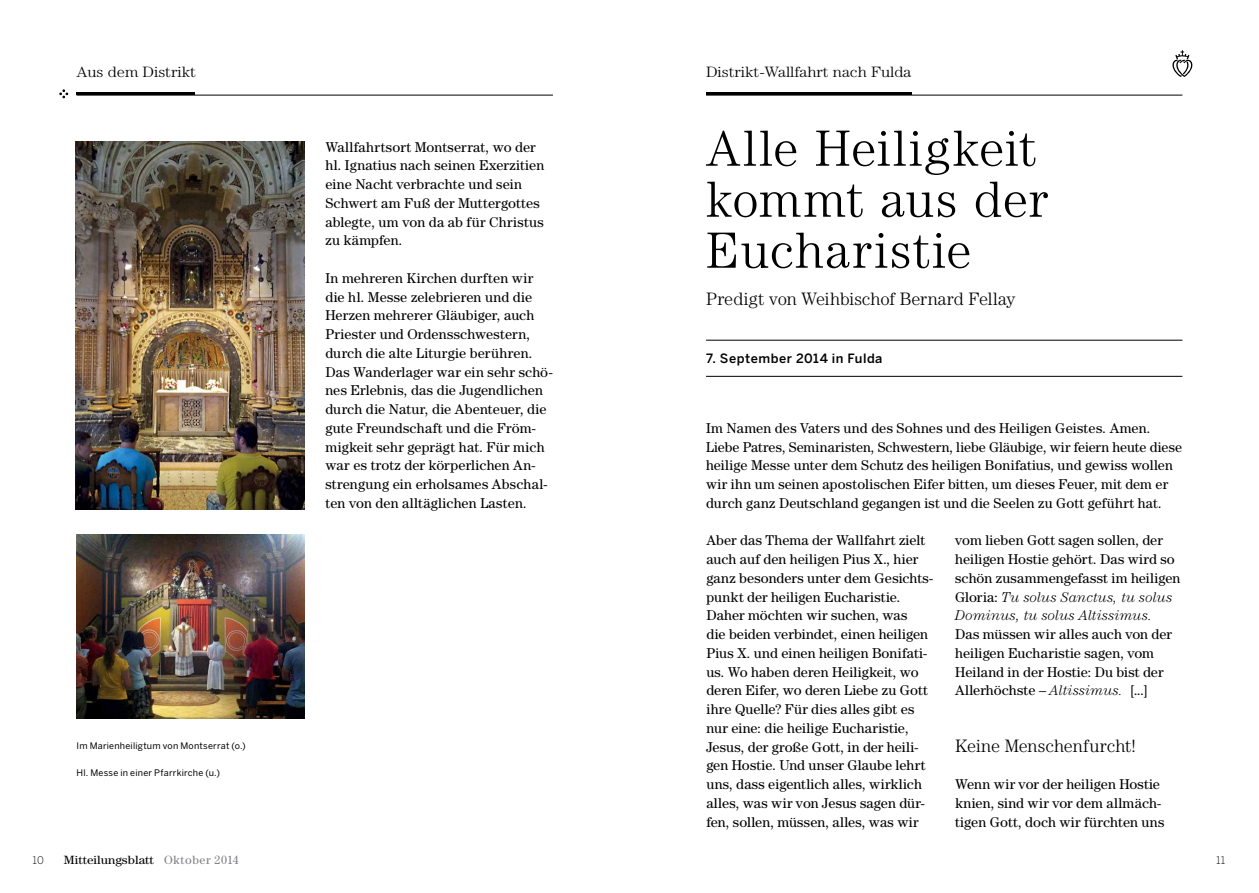
<style>
.page{position:relative;width:1259px;height:893px;background:#fff}
.page>*{position:absolute;margin:0;border:0;box-sizing:border-box;transform-origin:0 0}
.t1{font:300 51px/51px "Century Std";letter-spacing:.02em;color:#000}
.t2{font:300 18px "Century Std";letter-spacing:-.005em;color:#000}
.t3{font:300 15px "Century Std";color:#000;scale:1.09 1}
.t4{font:14.25px/18.8px "Century Std";letter-spacing:.005em;color:#000}
.t5{font:500 12.75px "Benton Sans";letter-spacing:.04em;color:#000}
.t6{font:12px "Century Std";color:#000;scale:1.09 1}
.t7{font:300 10.5px "Benton Sans";color:#000}
.t8{font:9px "Benton Sans";letter-spacing:.025em;color:#000}
.s1{font-weight:300;font-style:italic}
.s2{color:#807f83}
</style>
<div class="page">
<hr style="left:77px;top:93px;width:118px;height:2px;background:#000">
<hr style="left:706px;top:340px;width:476px;height:1px;background:#000">
<hr style="left:706px;top:376px;width:476px;height:1px;background:#000">
<hr style="left:706px;top:93px;width:205px;height:2px;background:#000">
<img style="left:76px;top:141px;width:229px;height:368px">
<img style="left:77px;top:534px;width:227px;height:185px">
<svg style="left:60px;top:90px;width:8px;height:8px"></svg>
<hr style="left:77px;top:95px;width:476px;height:1px;background:#000">
<hr style="left:706px;top:95px;width:476px;height:1px;background:#000">
<svg style="left:1172px;top:50px;width:20px;height:27px"></svg>
<p class="t3" style="left:77px;top:63px;width:111px">Aus dem Distrikt</p>
<p class="t4" style="left:325px;top:137px;width:220px">Wallfahrtsort Montserrat, wo der hl. Ignatius nach seinen Exerzitien eine Nacht verbrachte und sein<br>Schwert am Fuß der Muttergottes ablegte, um von da ab für Christus zu kämpfen.</p>
<p class="t4" style="left:325px;top:268px;width:229px">In mehreren Kirchen durften wir die hl. Messe zelebrieren und die Herzen mehrerer Gläubiger, auch Priester und Ordensschwestern, durch die alte Liturgie berühren.<br>Das Wanderlager war ein sehr schö&shy;nes Erlebnis, das die Jugendlichen durch die Natur, die Abenteuer, die gute Freundschaft und die Fröm&shy;migkeit sehr geprägt hat. Für mich war es trotz der körperlichen An&shy;strengung ein erholsames Abschal&shy;ten von den alltäglichen Lasten.</p>
<p class="t8" style="left:77px;top:740px;width:171px">Im Marienheiligtum von Montserrat (o.)</p>
<p class="t8" style="left:77px;top:767px;width:145px">Hl. Messe in einer Pfarrkirche (u.)</p>
<p class="t3" style="left:706px;top:63px;width:190px">Distrikt-Wallfahrt nach Fulda</p>
<h1 class="t1" style="left:706px;top:122px;width:344px">Alle Heiligkeit kommt aus der<br>Eucharistie</h1>
<p class="t2" style="left:706px;top:289px;width:311px">Predigt von Weihbischof Bernard Fellay</p>
<p class="t5" style="left:706px;top:351px;width:178px">7. September 2014 in Fulda</p>
<p class="t4" style="left:706px;top:418px;width:477px">Im Namen des Vaters und des Sohnes und des Heiligen Geistes. Amen.<br>Liebe Patres, Seminaristen, Schwestern, liebe Gläubige, wir feiern heute diese heilige Messe unter dem Schutz des heiligen Bonifatius, und gewiss wollen wir ihn um seinen apostolischen Eifer bitten, um dieses Feuer, mit dem er durch ganz Deutschland gegangen ist und die Seelen zu Gott geführt hat.</p>
<p class="t4" style="left:706px;top:531px;width:228px">Aber das Thema der Wallfahrt zielt auch auf den heiligen Pius X., hier ganz besonders unter dem Gesichts&shy;punkt der heiligen Eucharistie.<br>Daher möchten wir suchen, was<br>die beiden verbindet, einen heiligen Pius X. und einen heiligen Bonifati&shy;us. Wo haben deren Heiligkeit, wo deren Eifer, wo deren Liebe zu Gott ihre Quelle? Für dies alles gibt es nur eine: die heilige Eucharistie, Jesus, der große Gott, in der heili&shy;gen Hostie. Und unser Glaube lehrt uns, dass eigentlich alles, wirklich alles, was wir von Jesus sagen dür&shy;fen, sollen, müssen, alles, was wir</p>
<p class="t4" style="left:955px;top:531px;width:227px">vom lieben Gott sagen sollen, der heiligen Hostie gehört. Das wird so schön zusammengefasst im heiligen Gloria: <span class="s1">Tu solus Sanctus, tu solus Dominus, tu solus Altissimus.</span></p>
<p class="t4" style="left:955px;top:625px;width:218px">Das müssen wir alles auch von der heiligen Eucharistie sagen, vom Heiland in der Hostie: Du bist der Allerhöchste – <span class="s1">Altissimus.</span> [...]</p>
<p class="t2" style="left:955px;top:735px;width:182px">Keine Menschenfurcht!</p>
<p class="t4" style="left:955px;top:775px;width:211px">Wenn wir vor der heiligen Hostie knien, sind wir vor dem allmäch&shy;tigen Gott, doch wir fürchten uns</p>
<p class="t7" style="left:33px;top:854px;width:13px">10</p>
<p class="t6" style="left:64px;top:853px;width:162px">Mitteilungsblatt <span class="s2">Oktober 2014</span></p>
<p class="t7" style="left:1216px;top:854px;width:11px">11</p>
</div>
